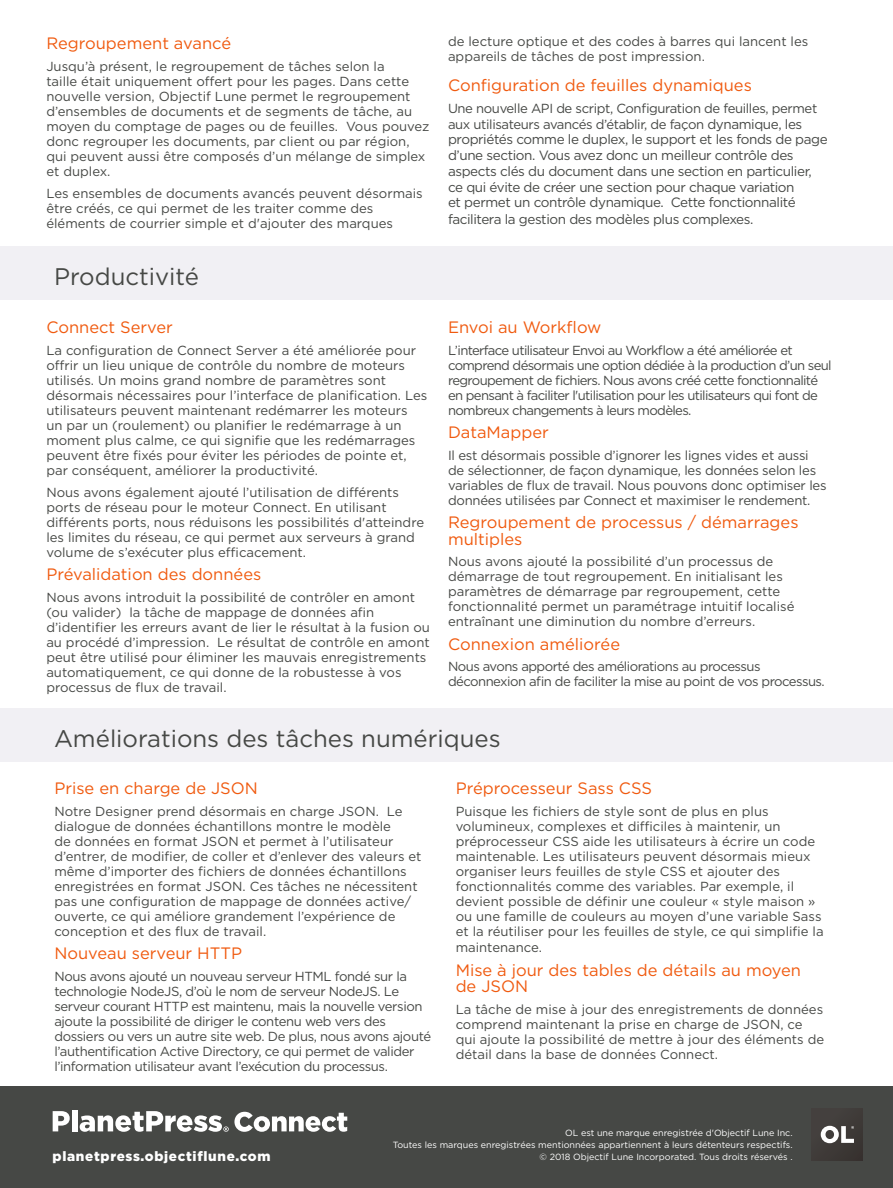
<style>
.page{position:relative;width:893px;height:1188px;background:#fff}
.page>*{position:absolute;margin:0;border:0;box-sizing:border-box;transform-origin:0 0}
.t1{font:24px "Gotham";color:#464845}
.t2{font:16.5px/16.5px "Gotham";color:#f05a0f}
.t3{font:13.5px/15.9px "Gotham";letter-spacing:-.03em;color:#464845}
.t4{font:900 13.5px "Gotham";letter-spacing:.05em;color:#fff}
.t5{font:13.2px/15px "Gotham";color:#464845}
.t6{font:13.2px/15px "Gotham";letter-spacing:-.03em;color:#464845}
.t7{font:13.2px/15px "Gotham";letter-spacing:-.05em;color:#464845}
.t8{font:13.2px/15px "Gotham";letter-spacing:-.02em;color:#464845}
.t9{font:13.2px/15px "Gotham";letter-spacing:-.04em;color:#464845}
.t10{font:9px/12px "Gotham";color:#fff;text-align:right}
.s1{font-size:13.5px}
</style>
<div class="page">
<div style="left:0;top:1086px;width:893px;height:102px;background:#464845"></div>
<svg style="left:53px;top:1111px;width:17px;height:20px"></svg>
<div style="left:72px;top:1110px;width:5px;height:21px;background:#fff"></div>
<svg style="left:80px;top:1111px;width:267px;height:21px"></svg>
<div style="left:812px;top:1109px;width:51px;height:51px;background:#403b39"></div>
<svg style="left:821px;top:1126px;width:33px;height:17px"></svg>
<div style="left:0;top:708px;width:893px;height:54px;background:#f1f0f4"></div>
<div style="left:0;top:246px;width:893px;height:54px;background:#f1f0f4"></div>
<p class="t2" style="left:46px;top:34px;width:186px">Regroupement avancé</p>
<p class="t5" style="left:46px;top:58px;width:385px">Jusqu’à présent, le regroupement de tâches selon la<br>taille était uniquement offert pour les pages. Dans cette nouvelle version, Objectif Lune permet le regroupement d’ensembles de documents et de segments de tâche, au moyen du comptage de pages ou de feuilles. Vous pouvez donc regrouper les documents, par client ou par région, qui peuvent aussi être composés d’un mélange de simplex et duplex.</p>
<p class="t5" style="left:46px;top:186px;width:378px">Les ensembles de documents avancés peuvent désormais être créés, ce qui permet de les traiter comme des éléments de courrier simple et d'ajouter des marques</p>
<h1 class="t1" style="left:54px;top:261px;width:147px">Productivité</h1>
<p class="t2" style="left:46px;top:319px;width:128px">Connect Server</p>
<p class="t5" style="left:46px;top:343px;width:382px">La configuration de Connect Server a été améliorée pour offrir un lieu unique de contrôle du nombre de moteurs utilisés. Un moins grand nombre de paramètres sont désormais nécessaires pour l’interface de planification. Les utilisateurs peuvent maintenant redémarrer les moteurs<br>un par un (roulement) ou planifier le redémarrage à un moment plus calme, ce qui signifie que les redémarrages peuvent être fixés pour éviter les périodes de pointe et, par conséquent, améliorer la productivité.</p>
<p class="t5" style="left:46px;top:484px;width:379px">Nous avons également ajouté l’utilisation de différents ports de réseau pour le moteur Connect. En utilisant différents ports, nous réduisons les possibilités d'atteindre les limites du réseau, ce qui permet aux serveurs à grand volume de s’exécuter plus efficacement.</p>
<p class="t2" style="left:46px;top:566px;width:216px">Prévalidation des données</p>
<p class="t5" style="left:46px;top:589px;width:385px">Nous avons introduit la possibilité de contrôler en amont (ou valider) la tâche de mappage de données afin d’identifier les erreurs avant de lier le résultat à la fusion ou au procédé d’impression. Le résultat de contrôle en amont peut être utilisé pour éliminer les mauvais enregistrements automatiquement, ce qui donne de la robustesse à vos processus de flux de travail.</p>
<p class="t5" style="left:448px;top:34px;width:362px">de lecture optique et des codes à barres qui lancent les appareils de tâches de post impression.</p>
<p class="t2" style="left:448px;top:77px;width:305px">Configuration de feuilles dynamiques</p>
<p class="t6" style="left:448px;top:100px;width:371px;line-height:15.8px">Une nouvelle API de script, Configuration de feuilles, permet aux utilisateurs avancés d’établir, de façon <span class="s1">dynamique, les</span></p>
<p class="t3" style="left:448px;top:131px;width:381px">propriétés comme le duplex, le support et les fonds de page d’une section. Vous avez donc un meilleur contrôle des aspects clés du document dans une section en particulier, ce qui évite de créer une section pour chaque variation<br>et permet un contrôle dynamique. Cette fonctionnalité facilitera la gestion des modèles plus complexes.</p>
<p class="t2" style="left:448px;top:319px;width:155px">Envoi au Workflow</p>
<p class="t7" style="left:448px;top:343px;width:385px">L’interface utilisateur Envoi au Workflow a été améliorée et comprend désormais une option dédiée à la production d’un seul regroupement de fichiers. Nous avons créé cette fonctionnalité en pensant à faciliter l'utilisation pour les utilisateurs qui font de nombreux changements à leurs modèles.</p>
<p class="t2" style="left:448px;top:424px;width:102px">DataMapper</p>
<p class="t8" style="left:448px;top:448px;width:380px">Il est désormais possible d’ignorer les lignes vides et aussi de sélectionner, de façon dynamique, les données selon les variables de flux de travail. Nous pouvons donc optimiser les données utilisées par Connect et maximiser le rendement.</p>
<p class="t2" style="left:448px;top:514px;width:352px">Regroupement de processus / démarrages multiples</p>
<p class="t5" style="left:448px;top:554px;width:348px">Nous avons ajouté la possibilité d’un processus de démarrage de tout regroupement. En initialisant les paramètres de démarrage par regroupement, cette fonctionnalité permet un paramétrage intuitif localisé entraînant une diminution du nombre d’erreurs.</p>
<p class="t2" style="left:448px;top:635px;width:174px">Connexion améliorée</p>
<p class="t9" style="left:448px;top:659px;width:378px">Nous avons apporté des améliorations au processus déconnexion afin de faciliter la mise au point de vos processus.</p>
<h1 class="t1" style="left:54px;top:723px;width:448px">Améliorations des tâches numériques</h1>
<p class="t2" style="left:54px;top:780px;width:205px">Prise en charge de JSON</p>
<p class="t5" style="left:54px;top:803px;width:369px">Notre Designer prend désormais en charge JSON. Le dialogue de données échantillons montre le modèle<br>de données en format JSON et permet à l’utilisateur d’entrer, de modifier, de coller et d’enlever des valeurs et même d’importer des fichiers de données échantillons enregistrées en format JSON. Ces tâches ne nécessitent pas une configuration de mappage de données active/ ouverte, ce qui améliore grandement l’expérience de conception et des flux de travail.</p>
<p class="t2" style="left:54px;top:945px;width:189px">Nouveau serveur HTTP</p>
<p class="t6" style="left:54px;top:968px;width:378px">Nous avons ajouté un nouveau serveur HTML fondé sur la technologie NodeJS, d’où le nom de serveur NodeJS. Le serveur courant HTTP est maintenu, mais la nouvelle version ajoute la possibilité de diriger le contenu web vers des dossiers ou vers un autre site web. De plus, nous avons ajouté l’authentification Active Directory, ce qui permet de valider l’information utilisateur avant l’exécution du processus.</p>
<p class="t2" style="left:456px;top:780px;width:198px">Préprocesseur Sass CSS</p>
<p class="t5" style="left:456px;top:803px;width:369px">Puisque les fichiers de style sont de plus en plus volumineux, complexes et difficiles à maintenir, un préprocesseur CSS aide les utilisateurs à écrire un code maintenable. Les utilisateurs peuvent désormais mieux organiser leurs feuilles de style CSS et ajouter des fonctionnalités comme des variables. Par exemple, il devient possible de définir une couleur « style maison » ou une famille de couleurs au moyen d’une variable Sass et la réutiliser pour les feuilles de style, ce qui simplifie la</p>
<p class="t5" style="left:456px;top:940px;width:88px">maintenance.</p>
<p class="t2" style="left:456px;top:961px;width:347px">Mise à jour des tables de détails au moyen de JSON</p>
<p class="t5" style="left:456px;top:1001px;width:370px">La tâche de mise à jour des enregistrements de données comprend maintenant la prise en charge de JSON, ce qui ajoute la possibilité de mettre à jour des éléments de détail dans la base de données Connect.</p>
<p class="t4" style="left:53px;top:1146px;width:219px">planetpress.objectiflune.com</p>
<p class="t10" style="left:393px;top:1127px;width:401px">OL est une marque enregistrée d'Objectif Lune Inc.<br>Toutes les marques enregistrées mentionnées appartiennent à leurs détenteurs respectifs. © 2018 Objectif Lune Incorporated. Tous droits réservés .</p>
</div>
